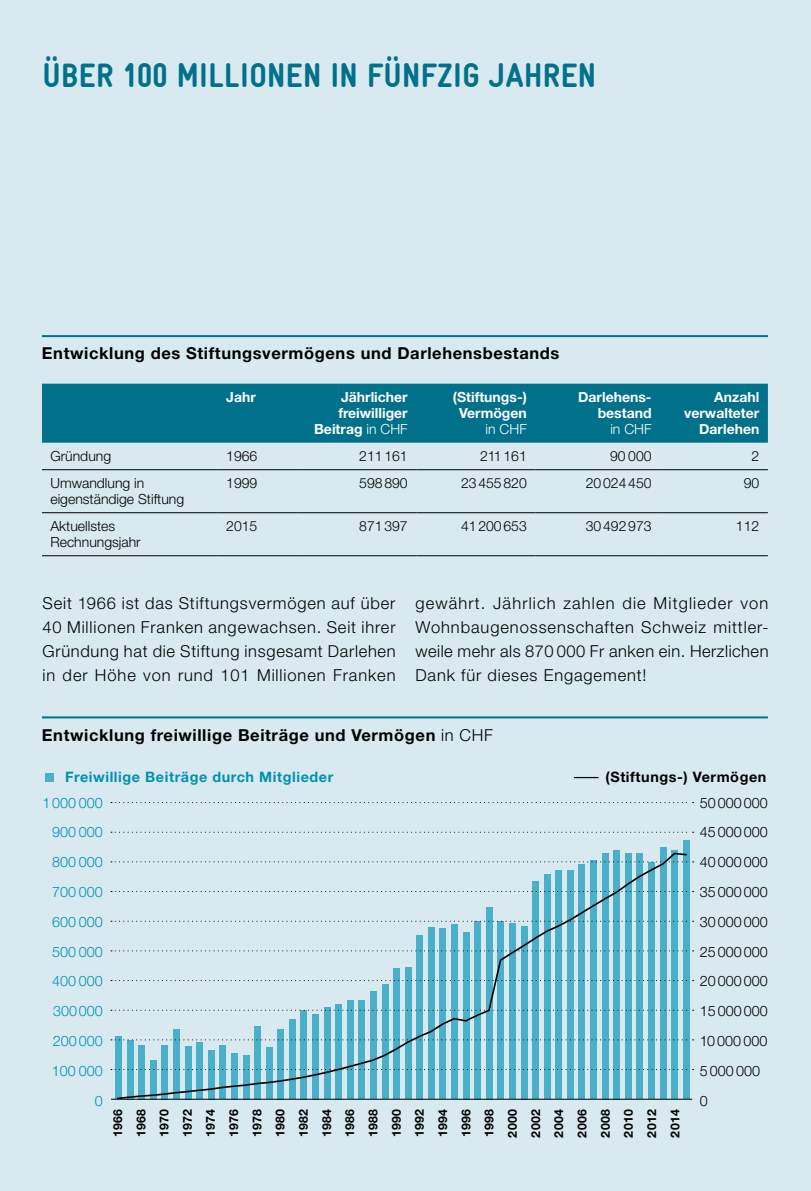
<style>
.page{position:relative;width:811px;height:1191px;background:#d8e9ef}
.page>*{position:absolute;margin:0;border:0;box-sizing:border-box;transform-origin:0 0}
.t1{font:900 condensed 34px "Gravur";letter-spacing:.01em;color:#00708b}
.t2{font:300 16.4px/24px "Helvetica Neue LT Pro";letter-spacing:.05em;color:#000;text-align:justify}
.t3{font:700 16.4px "Helvetica Neue LT Pro";letter-spacing:.035em;color:#000}
.t4{font:300 14.4px "Helvetica Neue LT Pro";color:#000}
.t5{font:300 14.4px "Helvetica Neue LT Pro";color:#0091b2}
.t6{font:700 14.4px "Helvetica Neue LT Pro";letter-spacing:.04em;color:#0091b2}
.t7{font:700 14.4px "Helvetica Neue LT Pro";letter-spacing:.04em;color:#000}
.t8{font:300 14px/16px "Helvetica Neue LT Pro";color:#000}
.t9{font:700 14px/16px "Helvetica Neue LT Pro";color:#fff;text-align:right}
.t10{font:300 14px "Helvetica Neue LT Pro";color:#fff}
.t11{font:700 12.4px/23.2px "Helvetica Neue LT Pro";letter-spacing:.04em;color:#000;text-align:justify}
.s1{font-weight:300}
</style>
<div class="page">
<div style="left:42px;top:384px;width:726px;height:59px;background:#00708b"></div>
<hr style="left:42px;top:469px;width:176px;height:1px;background:#000">
<hr style="left:218px;top:469px;width:79px;height:1px;background:#000">
<hr style="left:297px;top:469px;width:119px;height:1px;background:#000">
<hr style="left:416px;top:469px;width:119px;height:1px;background:#000">
<hr style="left:535px;top:469px;width:125px;height:1px;background:#000">
<hr style="left:660px;top:469px;width:108px;height:1px;background:#000">
<hr style="left:42px;top:512px;width:176px;height:1px;background:#000">
<hr style="left:218px;top:512px;width:79px;height:1px;background:#000">
<hr style="left:297px;top:512px;width:119px;height:1px;background:#000">
<hr style="left:416px;top:512px;width:119px;height:1px;background:#000">
<hr style="left:535px;top:512px;width:125px;height:1px;background:#000">
<hr style="left:660px;top:512px;width:108px;height:1px;background:#000">
<hr style="left:42px;top:555px;width:176px;height:1px;background:#000">
<hr style="left:218px;top:555px;width:79px;height:1px;background:#000">
<hr style="left:297px;top:555px;width:119px;height:1px;background:#000">
<hr style="left:416px;top:555px;width:119px;height:1px;background:#000">
<hr style="left:535px;top:555px;width:125px;height:1px;background:#000">
<hr style="left:660px;top:555px;width:108px;height:1px;background:#000">
<hr style="left:42px;top:716px;width:726px;height:2px;background:#00708b">
<hr style="left:42px;top:335px;width:726px;height:2px;background:#00708b">
<svg style="left:574px;top:777px;width:24px;height:1px"></svg>
<div style="left:45px;top:772px;width:9px;height:9px;background:#4ab0c9"></div>
<div style="left:115px;top:1036px;width:7px;height:63px;background:#4ab0c9"></div>
<div style="left:613px;top:850px;width:7px;height:249px;background:#4ab0c9"></div>
<div style="left:660px;top:847px;width:6px;height:252px;background:#4ab0c9"></div>
<div style="left:671px;top:850px;width:7px;height:249px;background:#4ab0c9"></div>
<div style="left:683px;top:840px;width:6px;height:259px;background:#4ab0c9"></div>
<hr style="left:111px;top:1098px;width:581px;height:1px;background:#000">
<svg style="left:111px;top:832px;width:582px;height:1px"></svg>
<svg style="left:111px;top:802px;width:582px;height:1px"></svg>
<svg style="left:116px;top:851px;width:572px;height:249px"></svg>
<h1 class="t1" style="left:43px;top:57px;width:555px">ÜBER 100 MILLIONEN IN FÜNFZIG JAHREN</h1>
<p class="t3" style="left:42px;top:343px;width:519px">Entwicklung des Stiftungsvermögens und Darlehensbestands</p>
<p class="t9" style="left:226px;top:389px;width:31px">Jahr</p>
<p class="t9" style="left:314px;top:389px;width:95px">Jährlicher freiwilliger<br>Beitrag <span class="s1">in CHF</span></p>
<p class="t9" style="left:453px;top:389px;width:75px;text-align:center">(Stiftungs-)<br>Vermögen</p>
<p class="t10" style="left:485px;top:420px;width:43px">in CHF</p>
<p class="t9" style="left:578px;top:389px;width:75px">Darlehens&shy;bestand</p>
<p class="t10" style="left:610px;top:420px;width:43px">in CHF</p>
<p class="t9" style="left:684px;top:389px;width:77px">Anzahl verwalteter<br>Darlehen</p>
<p class="t8" style="left:50px;top:448px;width:62px">Gründung</p>
<p class="t8" style="left:226px;top:448px;width:33px">1966</p>
<p class="t8" style="left:359px;top:448px;width:50px">211161</p>
<p class="t8" style="left:480px;top:448px;width:48px">211161</p>
<p class="t8" style="left:610px;top:448px;width:43px">90 000</p>
<p class="t8" style="left:751px;top:448px;width:9px">2</p>
<p class="t8" style="left:50px;top:475px;width:135px">Umwandlung in eigenständige Stiftung</p>
<p class="t8" style="left:226px;top:475px;width:33px">1999</p>
<p class="t8" style="left:359px;top:475px;width:50px">598890</p>
<p class="t8" style="left:461px;top:475px;width:67px">23455820</p>
<p class="t8" style="left:586px;top:475px;width:67px">20024450</p>
<p class="t8" style="left:744px;top:475px;width:17px">90</p>
<p class="t8" style="left:50px;top:518px;width:92px">Aktuellstes<br>Rechnungsjahr</p>
<p class="t8" style="left:226px;top:518px;width:33px">2015</p>
<p class="t8" style="left:359px;top:518px;width:50px">871397</p>
<p class="t8" style="left:461px;top:518px;width:67px">41200653</p>
<p class="t8" style="left:586px;top:518px;width:67px">30492973</p>
<p class="t8" style="left:736px;top:518px;width:25px">112</p>
<p class="t2" style="left:43px;top:591px;width:355px">Seit 1966 ist das Stiftungsvermögen auf über 40 Millionen Franken angewachsen. Seit ihrer Gründung hat die Stiftung insgesamt Darlehen in der Höhe von rund 101 Millionen Franken</p>
<p class="t2" style="left:415px;top:591px;width:355px">gewährt. Jährlich zahlen die Mitglieder von Wohnbaugenossenschaften Schweiz mittler&shy;weile mehr als 870 000 Fr anken ein. Herzlichen Dank für dieses Engagement!</p>
<p class="t3" style="left:42px;top:724px;width:452px">Entwicklung freiwillige Beiträge und Vermögen <span class="s1">in CHF</span></p>
<p class="t6" style="left:65px;top:768px;width:270px">Freiwillige Beiträge durch Mitglieder</p>
<p class="t7" style="left:605px;top:768px;width:162px">(Stiftungs-) Vermögen</p>
<p class="t5" style="left:43px;top:793px;width:62px">1 000 000</p>
<p class="t4" style="left:699px;top:793px;width:70px">50 000 000</p>
<p class="t5" style="left:52px;top:823px;width:52px">900 000</p>
<p class="t4" style="left:699px;top:823px;width:70px">45 000 000</p>
<p class="t5" style="left:52px;top:853px;width:52px">800 000</p>
<p class="t4" style="left:699px;top:853px;width:70px">40 000 000</p>
<p class="t5" style="left:52px;top:883px;width:52px">700 000</p>
<p class="t4" style="left:699px;top:883px;width:70px">35 000 000</p>
<p class="t5" style="left:52px;top:913px;width:52px">600 000</p>
<p class="t4" style="left:699px;top:913px;width:70px">30 000 000</p>
<p class="t5" style="left:52px;top:942px;width:52px">500 000</p>
<p class="t4" style="left:699px;top:942px;width:70px">25 000 000</p>
<p class="t5" style="left:52px;top:972px;width:52px">400 000</p>
<p class="t4" style="left:699px;top:972px;width:70px">20 000 000</p>
<p class="t5" style="left:53px;top:1002px;width:51px">300000</p>
<p class="t4" style="left:699px;top:1002px;width:70px">15 000 000</p>
<p class="t5" style="left:53px;top:1032px;width:51px">200 000</p>
<p class="t4" style="left:699px;top:1032px;width:69px">10 000 000</p>
<p class="t5" style="left:52px;top:1062px;width:52px">100 000</p>
<p class="t4" style="left:699px;top:1062px;width:62px">5 000 000</p>
<p class="t5" style="left:95px;top:1091px;width:9px">0</p>
<p class="t4" style="left:699px;top:1091px;width:9px">0</p>
<p class="t11" style="left:106px;top:1137px;width:30px;rotate:-90deg">1966<br>1968<br>1970<br>1972<br>1974<br>1976<br>1978<br>1980<br>1982<br>1984<br>1986<br>1988<br>1990<br>1992<br>1994<br>1996<br>1998<br>2000<br>2002<br>2004<br>2006<br>2008<br>2010<br>2012<br>2014</p>
</div>
